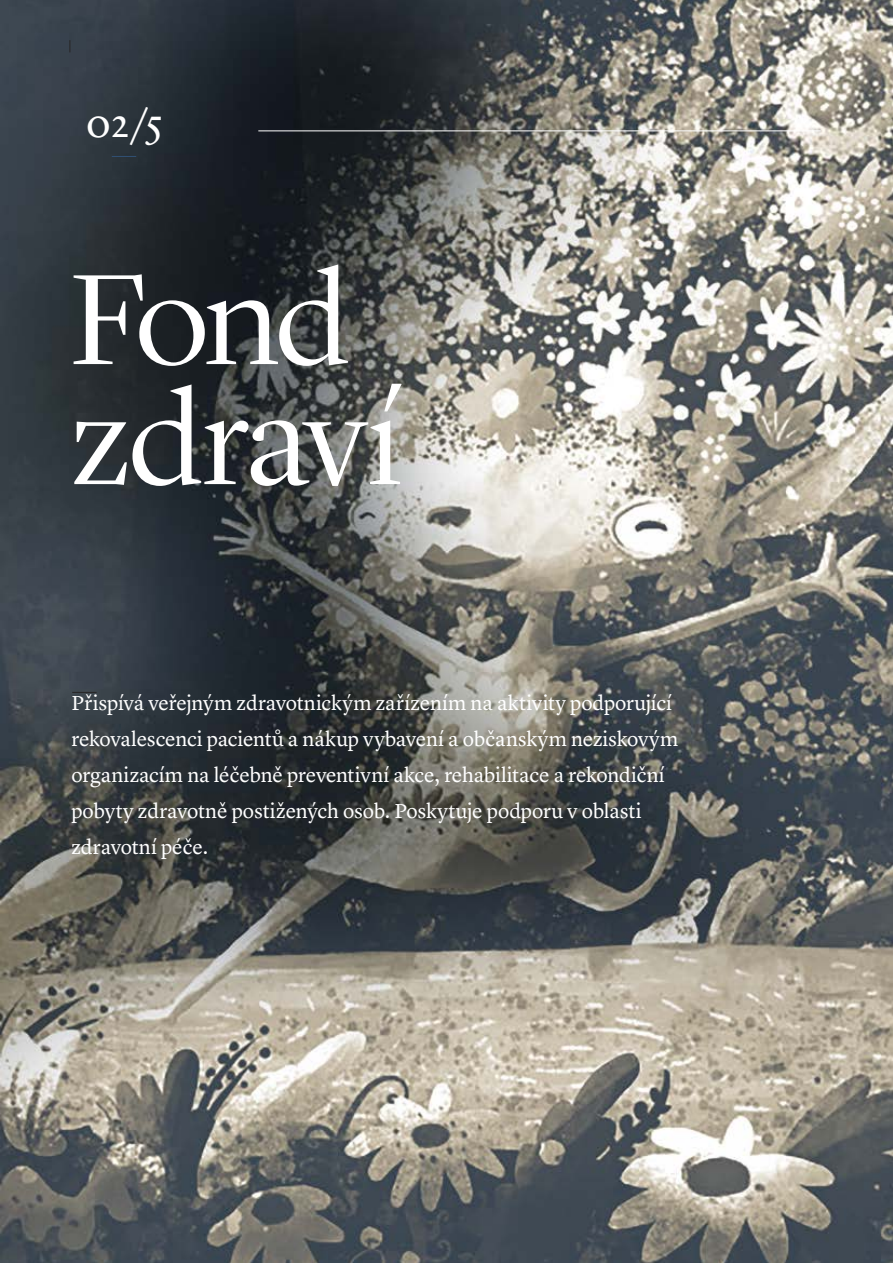
<style>
.page{position:relative;width:893px;height:1263px;background:#fff}
.page>*{position:absolute;margin:0;border:0;box-sizing:border-box;transform-origin:0 0}
.t1{font:300 133.5px/120px "Lyon Display";letter-spacing:-.03em;color:#fff;scale:1.05 1}
.t2{font:40.5px "Lyon Text";color:#fff}
.t3{font:21px/36px "Lyon Text";letter-spacing:-.01em;color:#fff}
</style>
<div class="page">
<img style="left:0;top:0;width:893px;height:1263px">
<svg style="left:72px;top:692px;width:25px;height:1px"></svg>
<svg style="left:70px;top:40px;width:1px;height:12px"></svg>
<hr style="left:258px;top:130px;width:563px;height:1px;background:#fff">
<svg style="left:112px;top:156px;width:24px;height:1px"></svg>
<h2 class="t2" style="left:85px;top:93px;width:79px">02/5</h2>
<h1 class="t1" style="left:70px;top:251px;width:317px">Fond zdraví</h1>
<p class="t3" style="left:71px;top:684px;width:608px">Přispívá veřejným zdravotnickým zařízením na aktivity podporující rekovalescenci pacientů a nákup vybavení a občanským neziskovým organizacím na léčebně preventivní akce, rehabilitace a rekondiční pobyty zdravotně postižených osob. Poskytuje podporu v oblasti zdravotní péče.</p>
</div>
